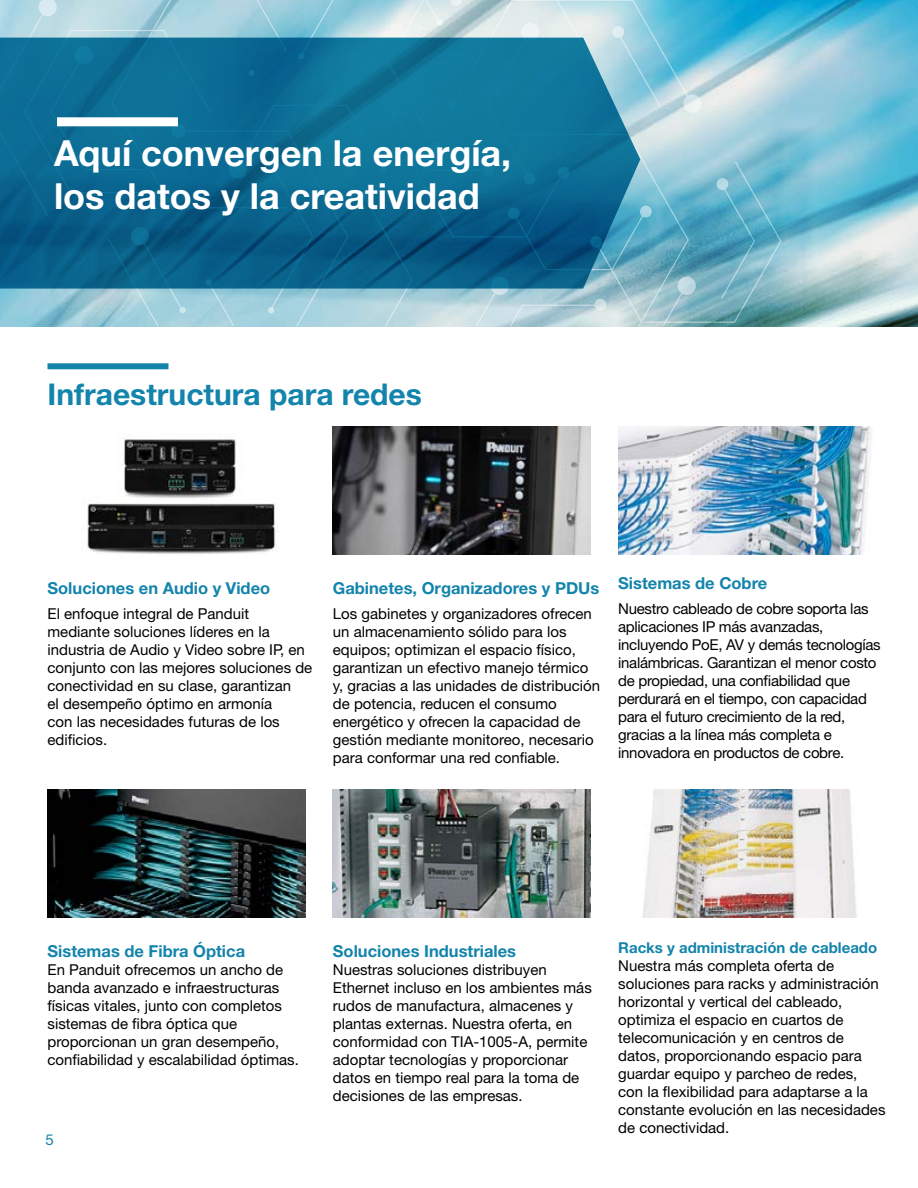
<style>
.page{position:relative;width:918px;height:1188px;background:#fff}
.page>*{position:absolute;margin:0;border:0;box-sizing:border-box;transform-origin:0 0}
.t1{font:700 36px/43.2px "Helvetica Neue LT Std";color:#fff}
.t2{font:700 30px "Helvetica Neue LT Std";color:#1384ab}
.t3{font:700 16.5px "Helvetica Neue LT Std";color:#1384ab}
.t4{font:15px/18px "Helvetica Neue LT Std";color:#000}
.t5{font:15px/18px "Helvetica Neue LT Std";letter-spacing:-.02em;color:#000}
.t6{font:700 15px "Helvetica Neue LT Std";color:#1384ab}
.t7{font:15px "Helvetica Neue LT Std";color:#1384ab}
</style>
<div class="page">
<svg style="left:0;top:0;width:918px;height:326px;background:#93c7d6"></svg>
<svg style="left:0;top:38px;width:640px;height:251px;background:#116c93"></svg>
<img style="left:87px;top:439px;width:191px;height:115px">
<img style="left:333px;top:427px;width:258px;height:127px">
<img style="left:618px;top:427px;width:253px;height:127px">
<div style="left:57px;top:117px;width:121px;height:9px;background:#fff"></div>
<div style="left:48px;top:363px;width:120px;height:6px;background:#1384ab"></div>
<img style="left:48px;top:790px;width:258px;height:127px">
<img style="left:333px;top:790px;width:258px;height:127px">
<img style="left:642px;top:790px;width:215px;height:127px">
<h1 class="t1" style="left:54px;top:131px;width:459px">Aquí convergen la energía, los datos y la creatividad</h1>
<h2 class="t2" style="left:48px;top:376px;width:376px">Infraestructura para redes</h2>
<p class="t3" style="left:48px;top:578px;width:224px">Soluciones en Audio y Video</p>
<p class="t4" style="left:48px;top:604px;width:266px">El enfoque integral de Panduit mediante soluciones líderes en la industria de Audio y Video sobre IP, en conjunto con las mejores soluciones de conectividad en su clase, garantizan<br>el desempeño óptimo en armonía<br>con las necesidades futuras de los edificios.</p>
<p class="t3" style="left:333px;top:578px;width:268px">Gabinetes, Organizadores y PDUs</p>
<p class="t4" style="left:333px;top:604px;width:269px">Los gabinetes y organizadores ofrecen un almacenamiento sólido para los equipos; optimizan el espacio físico, garantizan un efectivo manejo térmico y, gracias a las unidades de distribución de potencia, reducen el consumo energético y ofrecen la capacidad de gestión mediante monitoreo, necesario para conformar una red confiable.</p>
<p class="t3" style="left:618px;top:573px;width:151px">Sistemas de Cobre</p>
<p class="t5" style="left:618px;top:599px;width:264px">Nuestro cableado de cobre soporta las aplicaciones IP más avanzadas, incluyendo PoE, AV y demás tecnologías inalámbricas. Garantizan el menor costo de propiedad, una confiabilidad que perdurará en el tiempo, con capacidad para el futuro crecimiento de la red, gracias a la línea más completa e innovadora en productos de cobre.</p>
<p class="t3" style="left:48px;top:941px;width:199px">Sistemas de Fibra Óptica</p>
<p class="t4" style="left:48px;top:960px;width:253px">En Panduit ofrecemos un ancho de banda avanzado e infraestructuras físicas vitales, junto con completos sistemas de fibra óptica que proporcionan un gran desempeño, confiabilidad y escalabilidad óptimas.</p>
<p class="t7" style="left:46px;top:1130px;width:10px">5</p>
<p class="t3" style="left:333px;top:941px;width:185px">Soluciones Industriales</p>
<p class="t4" style="left:333px;top:960px;width:260px">Nuestras soluciones distribuyen Ethernet incluso en los ambientes más rudos de manufactura, almacenes y plantas externas. Nuestra oferta, en conformidad con TIA-1005-A, permite adoptar tecnologías y proporcionar datos en tiempo real para la toma de decisiones de las empresas.</p>
<p class="t6" style="left:618px;top:939px;width:261px">Racks y administración de cableado</p>
<p class="t4" style="left:618px;top:957px;width:269px">Nuestra más completa oferta de soluciones para racks y administración horizontal y vertical del cableado, optimiza el espacio en cuartos de telecomunicación y en centros de datos, proporcionando espacio para guardar equipo y parcheo de redes, con la flexibilidad para adaptarse a la constante evolución en las necesidades de conectividad.</p>
</div>
